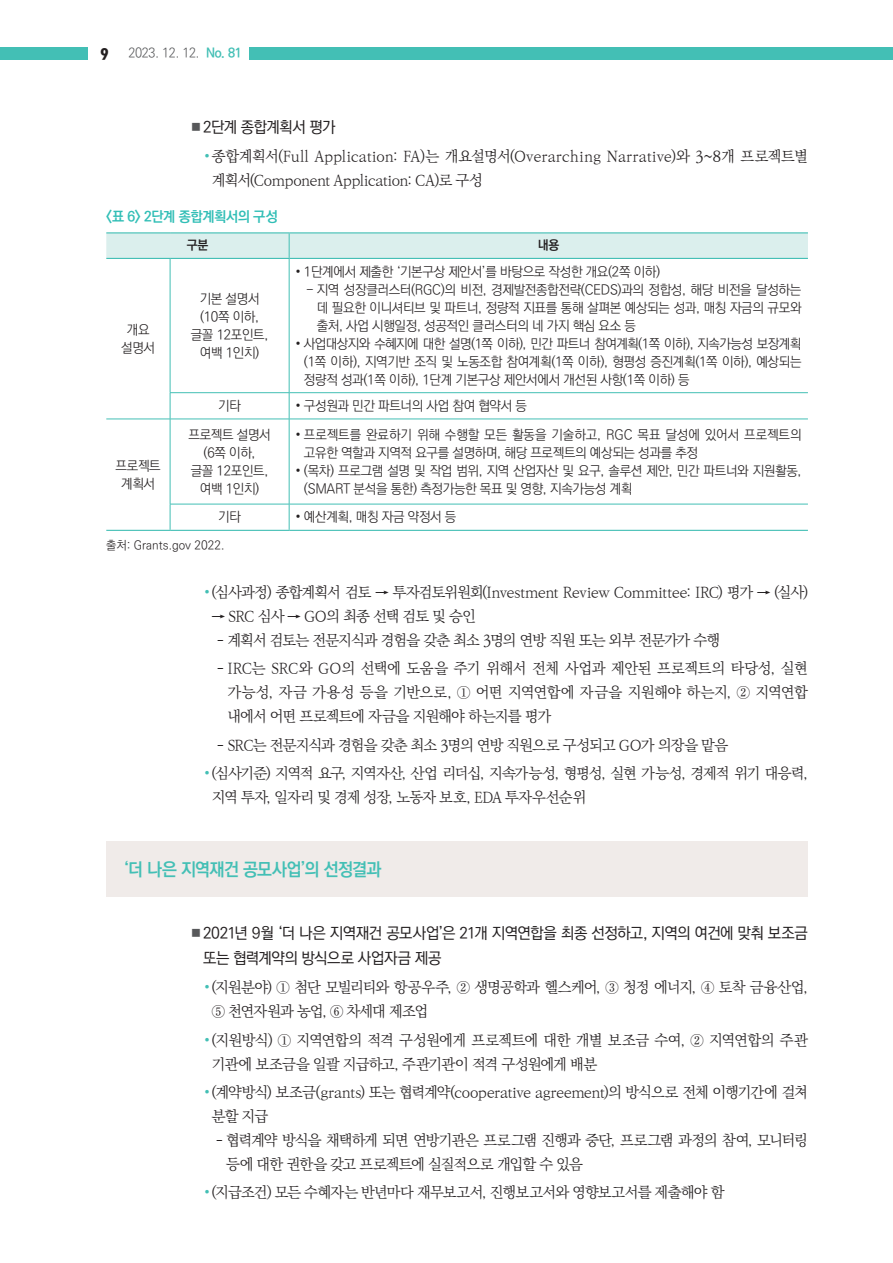
<style>
.page{position:relative;width:893px;height:1263px;background:#fff}
.page>*{position:absolute;margin:0;border:0;box-sizing:border-box;transform-origin:0 0}
.t1{font:18px "Ko Pub World Dotum PB";letter-spacing:-.03em;color:#43bfb5;scale:.95 1}
.t2{font:15.75px/25.5px "Ko Pub World Dotum PM";letter-spacing:-.035em;color:#231f20}
.t3{font:15px/24px "Ko Pub World Batang PL";letter-spacing:-.05em;color:#231f20}
.t4{font:15px/24px "Ko Pub World Batang PL";letter-spacing:-.025em;color:#231f20}
.t5{font:14.25px "Ko Pub World Dotum PB";letter-spacing:-.03em;color:#31beb6}
.t6{font:13.5px/18px "Ko Pub World Dotum PL";letter-spacing:-.025em;color:#231f20;text-align:center}
.t7{font:13.5px/18px "Ko Pub World Dotum PL";letter-spacing:-.005em;color:#231f20}
.t8{font:900 13.5px "Tmon Monsori";color:#231f20}
.t9{font:13.2px "Ko Pub World Dotum PL";letter-spacing:-.025em;color:#57585a;scale:.95 1}
.t10{font:12.75px "Ko Pub World Dotum PB";color:#231f20}
.t11{font:12px "Ko Pub World Dotum PL";color:#231f20}
.s1{font-family:"Ko Pub World Dotum PB";color:#43bfb5}
.s2{font-size:10.5px;color:#57585a}
.s3{color:#43bfb5}
</style>
<div class="page">
<div style="left:0;top:47px;width:87px;height:13px;background:#43bfb5"></div>
<div style="left:249px;top:47px;width:644px;height:13px;background:#43bfb5"></div>
<svg style="left:106px;top:233px;width:702px;height:25px;background:#d7edeb"></svg>
<hr style="left:170px;top:259px;width:1px;height:133px;background:#43bfb5">
<hr style="left:289px;top:259px;width:1px;height:133px;background:#43bfb5">
<hr style="left:170px;top:392px;width:119px;height:1px;background:#43bfb5">
<svg style="left:170px;top:393px;width:1px;height:26px"></svg>
<hr style="left:289px;top:392px;width:519px;height:1px;background:#43bfb5">
<svg style="left:289px;top:393px;width:1px;height:26px"></svg>
<hr style="left:106px;top:419px;width:64px;height:1px;background:#43bfb5">
<hr style="left:170px;top:419px;width:119px;height:1px;background:#43bfb5">
<hr style="left:170px;top:419px;width:1px;height:85px;background:#43bfb5">
<hr style="left:289px;top:419px;width:519px;height:1px;background:#43bfb5">
<hr style="left:289px;top:419px;width:1px;height:85px;background:#43bfb5">
<hr style="left:170px;top:504px;width:119px;height:1px;background:#43bfb5">
<svg style="left:170px;top:504px;width:1px;height:26px"></svg>
<hr style="left:289px;top:504px;width:519px;height:1px;background:#43bfb5">
<svg style="left:289px;top:504px;width:1px;height:26px"></svg>
<hr style="left:106px;top:232px;width:64px;height:1px;background:#43bfb5">
<hr style="left:170px;top:232px;width:119px;height:1px;background:#43bfb5">
<hr style="left:289px;top:232px;width:519px;height:1px;background:#43bfb5">
<hr style="left:106px;top:258px;width:64px;height:1px;background:#43bfb5">
<hr style="left:170px;top:258px;width:119px;height:1px;background:#43bfb5">
<hr style="left:289px;top:258px;width:519px;height:1px;background:#43bfb5">
<hr style="left:106px;top:530px;width:64px;height:1px;background:#43bfb5">
<hr style="left:170px;top:530px;width:119px;height:1px;background:#43bfb5">
<hr style="left:289px;top:530px;width:519px;height:1px;background:#43bfb5">
<div style="left:106px;top:842px;width:702px;height:55px;background:#f0ebe9"></div>
<p class="t8" style="left:100px;top:46px;width:10px">9</p>
<p class="t9" style="left:128px;top:44px;width:121px">2023. 12. 12. <span class="s1">No. 81</span></p>
<p class="t2" style="left:191px;top:115px;width:146px"><span class="s2">■</span> 2단계 종합계획서 평가</p>
<p class="t4" style="left:212px;top:144px;width:597px;text-indent:-8px"><span class="s3">•</span> 종합계획서(Full Application: FA)는 개요설명서(Overarching Narrative)와 3~8개 프로젝트별 계획서(Component Application: CA)로 구성</p>
<p class="t5" style="left:106px;top:206px;width:173px">&lt;표 6&gt; 2단계 종합계획서의 구성</p>
<p class="t10" style="left:187px;top:236px;width:23px">구분</p>
<p class="t10" style="left:538px;top:236px;width:23px">내용</p>
<p class="t6" style="left:121px;top:321px;width:35px">개요 설명서</p>
<p class="t6" style="left:116px;top:457px;width:47px">프로젝트 계획서</p>
<p class="t6" style="left:191px;top:290px;width:79px">기본 설명서 (10쪽 이하, 글꼴 12포인트, 여백 1인치)</p>
<p class="t6" style="left:296px;top:263px;width:366px">• 1단계에서 제출한 ‘기본구상 제안서’를 바탕으로 작성한 개요(2쪽 이하)</p>
<p class="t6" style="left:317px;top:281px;width:486px;text-align:justify;text-indent:-11px">- 지역 성장클러스터(RGC)의 비전, 경제발전종합전략(CEDS)과의 정합성, 해당 비전을 달성하는 데 필요한 이니셔티브 및 파트너, 정량적 지표를 통해 살펴본 예상되는 성과, 매칭 자금의 규모와 출처, 사업 시행일정, 성공적인 클러스터의 네 가지 핵심 요소 등</p>
<p class="t6" style="left:304px;top:335px;width:499px;text-align:justify;text-indent:-8px">• 사업대상지와 수혜지에 대한 설명(1쪽 이하), 민간 파트너 참여계획(1쪽 이하), 지속가능성 보장계획 (1쪽 이하), 지역기반 조직 및 노동조합 참여계획(1쪽 이하), 형평성 증진계획(1쪽 이하), 예상되는 정량적 성과(1쪽 이하), 1단계 기본구상 제안서에서 개선된 사항(1쪽 이하) 등</p>
<p class="t6" style="left:218px;top:397px;width:24px">기타</p>
<p class="t6" style="left:296px;top:397px;width:233px">• 구성원과 민간 파트너의 사업 참여 협약서 등</p>
<p class="t6" style="left:188px;top:426px;width:84px">프로젝트 설명서 (6쪽 이하,<br>글꼴 12포인트, 여백 1인치)</p>
<p class="t7" style="left:304px;top:426px;width:499px;text-indent:-8px">• 프로젝트를 완료하기 위해 수행할 모든 활동을 기술하고, RGC 목표 달성에 있어서 프로젝트의 고유한 역할과 지역적 요구를 설명하며, 해당 프로젝트의 예상되는 성과를 추정</p>
<p class="t6" style="left:304px;top:462px;width:499px;text-align:left;text-indent:-8px">• (목차) 프로그램 설명 및 작업 범위, 지역 산업자산 및 요구, 솔루션 제안, 민간 파트너와 지원활동, (SMART 분석을 통한) 측정가능한 목표 및 영향, 지속가능성 계획</p>
<p class="t6" style="left:218px;top:508px;width:24px">기타</p>
<p class="t6" style="left:295px;top:508px;width:162px">• 예산계획, 매칭 자금 약정서 등</p>
<p class="t11" style="left:106px;top:537px;width:120px">출처: Grants.gov 2022.</p>
<p class="t3" style="left:204px;top:581px;width:605px"><span class="s3">•</span> (심사과정) 종합계획서 검토 → 투자검토위원회(Investment Review Committee: IRC) 평가 → (실사)</p>
<p class="t3" style="left:212px;top:605px;width:265px">→ SRC 심사 → GO의 최종 선택 검토 및 승인</p>
<p class="t3" style="left:217px;top:629px;width:505px">- 계획서 검토는 전문지식과 경험을 갖춘 최소 3명의 연방 직원 또는 외부 전문가가 수행</p>
<p class="t3" style="left:227px;top:657px;width:582px;text-align:justify;text-indent:-11px">- IRC는 SRC와 GO의 선택에 도움을 주기 위해서 전체 사업과 제안된 프로젝트의 타당성, 실현 가능성, 자금 가용성 등을 기반으로, ① 어떤 지역연합에 자금을 지원해야 하는지, ② 지역연합 내에서 어떤 프로젝트에 자금을 지원해야 하는지를 평가</p>
<p class="t3" style="left:217px;top:733px;width:513px">- SRC는 전문지식과 경험을 갖춘 최소 3명의 연방 직원으로 구성되고 GO가 의장을 맡음</p>
<p class="t3" style="left:212px;top:761px;width:597px;text-indent:-8px"><span class="s3">•</span> (심사기준) 지역적 요구, 지역자산, 산업 리더십, 지속가능성, 형평성, 실현 가능성, 경제적 위기 대응력, 지역 투자, 일자리 및 경제 성장, 노동자 보호, EDA 투자우선순위</p>
<p class="t1" style="left:123px;top:856px;width:273px">‘더 나은 지역재건 공모사업’의 선정결과</p>
<p class="t2" style="left:203px;top:920px;width:606px;text-indent:-12px"><span class="s2">■</span> 2021년 9월 ‘더 나은 지역재건 공모사업’은 21개 지역연합을 최종 선정하고, 지역의 여건에 맞춰 보조금 또는 협력계약의 방식으로 사업자금 제공</p>
<p class="t3" style="left:212px;top:976px;width:597px;text-indent:-8px"><span class="s3">•</span> (지원분야) ① 첨단 모빌리티와 항공우주, ② 생명공학과 헬스케어, ③ 청정 에너지, ④ 토착 금융산업,<br>⑤ 천연자원과 농업, ⑥ 차세대 제조업</p>
<p class="t3" style="left:212px;top:1028px;width:597px;text-indent:-8px"><span class="s3">•</span> (지원방식) ① 지역연합의 적격 구성원에게 프로젝트에 대한 개별 보조금 수여, ② 지역연합의 주관 기관에 보조금을 일괄 지급하고, 주관기관이 적격 구성원에게 배분</p>
<p class="t3" style="left:212px;top:1080px;width:597px;text-indent:-8px"><span class="s3">•</span> (계약방식) 보조금(grants) 또는 협력계약(cooperative agreement)의 방식으로 전체 이행기간에 걸쳐 분할 지급</p>
<p class="t3" style="left:226px;top:1128px;width:583px;text-indent:-11px">- 협력계약 방식을 채택하게 되면 연방기관은 프로그램 진행과 중단, 프로그램 과정의 참여, 모니터링 등에 대한 권한을 갖고 프로젝트에 실질적으로 개입할 수 있음</p>
<p class="t3" style="left:204px;top:1181px;width:522px"><span class="s3">•</span> (지급조건) 모든 수혜자는 반년마다 재무보고서, 진행보고서와 영향보고서를 제출해야 함</p>
</div>
